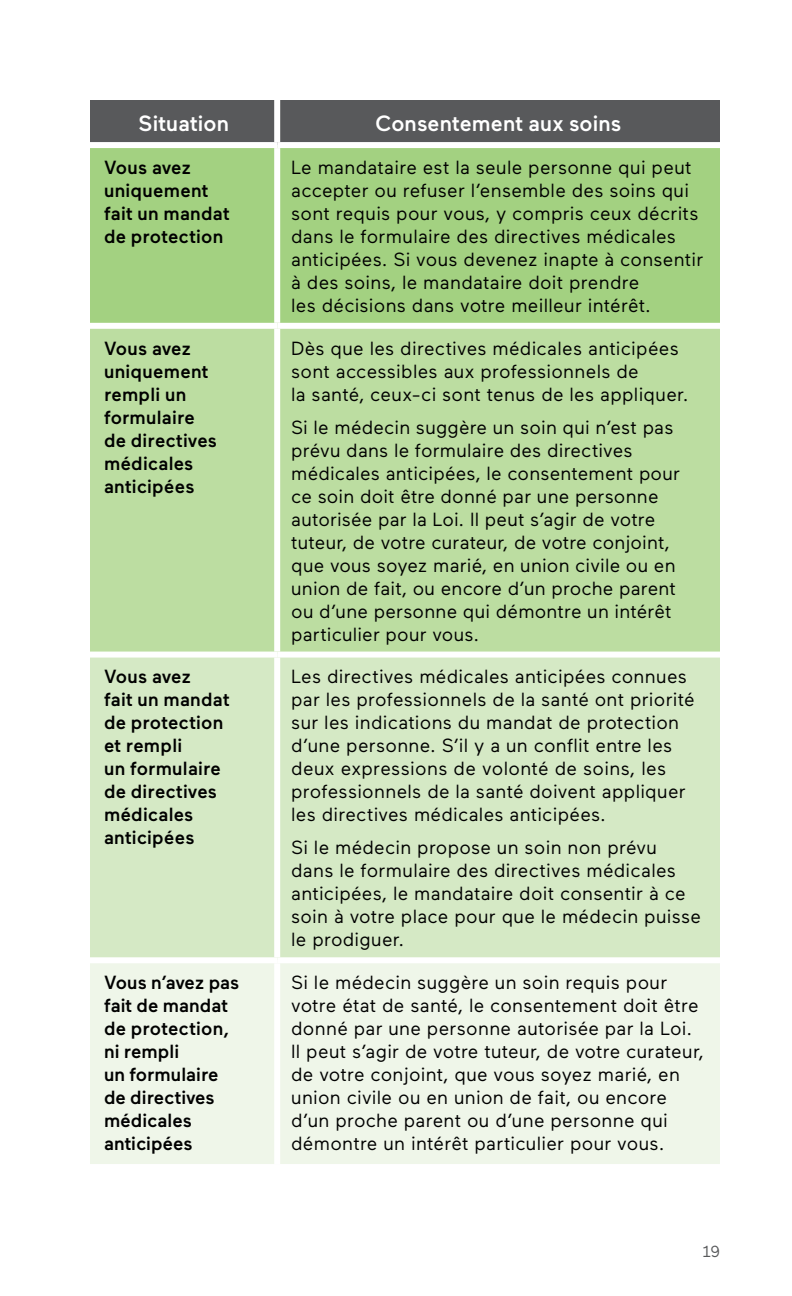
<style>
.page{position:relative;width:792px;height:1296px;background:#fff}
.page>*{position:absolute;margin:0;border:0;box-sizing:border-box;transform-origin:0 0}
.tablo-ent-2{font:500 22px "Maax";letter-spacing:.005em;color:#fff}
.tablo-txt{font:19px/23px "Maax";letter-spacing:.01em;color:#000}
.tablo-txt-2{font:500 19px/23px "Maax";letter-spacing:.01em;color:#000}
.t1{font:16px "Maax";color:#58595b}
</style>
<div class="page">
<div style="left:90px;top:100px;width:630px;height:42px;background:#58595b"></div>
<div style="left:90px;top:148px;width:630px;height:175px;background:#a3d181"></div>
<div style="left:90px;top:329px;width:630px;height:323px;background:#bcdda1"></div>
<div style="left:90px;top:658px;width:630px;height:299px;background:#d5e9c5"></div>
<div style="left:90px;top:963px;width:630px;height:201px;background:#eff6e9"></div>
<div style="left:274px;top:100px;width:6px;height:42px;background:#fff"></div>
<div style="left:274px;top:148px;width:6px;height:175px;background:#fff"></div>
<div style="left:274px;top:329px;width:6px;height:323px;background:#fff"></div>
<div style="left:274px;top:658px;width:6px;height:299px;background:#fff"></div>
<div style="left:274px;top:963px;width:6px;height:201px;background:#fff"></div>
<p class="tablo-ent-2" style="left:138px;top:112px;width:92px">Situation</p>
<p class="tablo-ent-2" style="left:376px;top:112px;width:247px">Consentement aux soins</p>
<p class="tablo-txt-2" style="left:104px;top:156px;width:127px">Vous avez uniquement fait un mandat de protection</p>
<p class="tablo-txt" style="left:291px;top:156px;width:414px">Le mandataire est la seule personne qui peut accepter ou refuser l’ensemble des soins qui sont requis pour vous, y compris ceux décrits dans le formulaire des directives médicales anticipées. Si vous devenez inapte à consentir à des soins, le mandataire doit prendre<br>les décisions dans votre meilleur intérêt.</p>
<p class="tablo-txt-2" style="left:104px;top:337px;width:114px">Vous avez uniquement rempli un formulaire de directives médicales anticipées</p>
<p class="tablo-txt" style="left:291px;top:337px;width:399px">Dès que les directives médicales anticipées sont accessibles aux professionnels de<br>la santé, ceux-ci sont tenus de les appliquer.</p>
<p class="tablo-txt" style="left:291px;top:416px;width:390px">Si le médecin suggère un soin qui n’est pas prévu dans le formulaire des directives médicales anticipées, le consentement pour ce soin doit être donné par une personne autorisée par la Loi. Il peut s’agir de votre tuteur, de votre curateur, de votre conjoint, que vous soyez marié, en union civile ou en union de fait, ou encore d’un proche parent ou d’une personne qui démontre un intérêt particulier pour vous.</p>
<p class="tablo-txt-2" style="left:104px;top:665px;width:127px">Vous avez<br>fait un mandat de protection et rempli<br>un formulaire de directives médicales anticipées</p>
<p class="tablo-txt" style="left:291px;top:665px;width:405px">Les directives médicales anticipées connues par les professionnels de la santé ont priorité sur les indications du mandat de protection d’une personne. S’il y a un conflit entre les deux expressions de volonté de soins, les professionnels de la santé doivent appliquer les directives médicales anticipées.</p>
<p class="tablo-txt" style="left:291px;top:836px;width:412px">Si le médecin propose un soin non prévu dans le formulaire des directives médicales anticipées, le mandataire doit consentir à ce soin à votre place pour que le médecin puisse le prodiguer.</p>
<p class="tablo-txt-2" style="left:104px;top:971px;width:137px">Vous n’avez pas fait de mandat de protection, ni rempli<br>un formulaire de directives médicales anticipées</p>
<p class="tablo-txt" style="left:291px;top:971px;width:414px">Si le médecin suggère un soin requis pour votre état de santé, le consentement doit être donné par une personne autorisée par la Loi.<br>Il peut s’agir de votre tuteur, de votre curateur, de votre conjoint, que vous soyez marié, en union civile ou en union de fait, ou encore d’un proche parent ou d’une personne qui démontre un intérêt particulier pour vous.</p>
<p class="t1" style="left:703px;top:1243px;width:19px">19</p>
</div>
